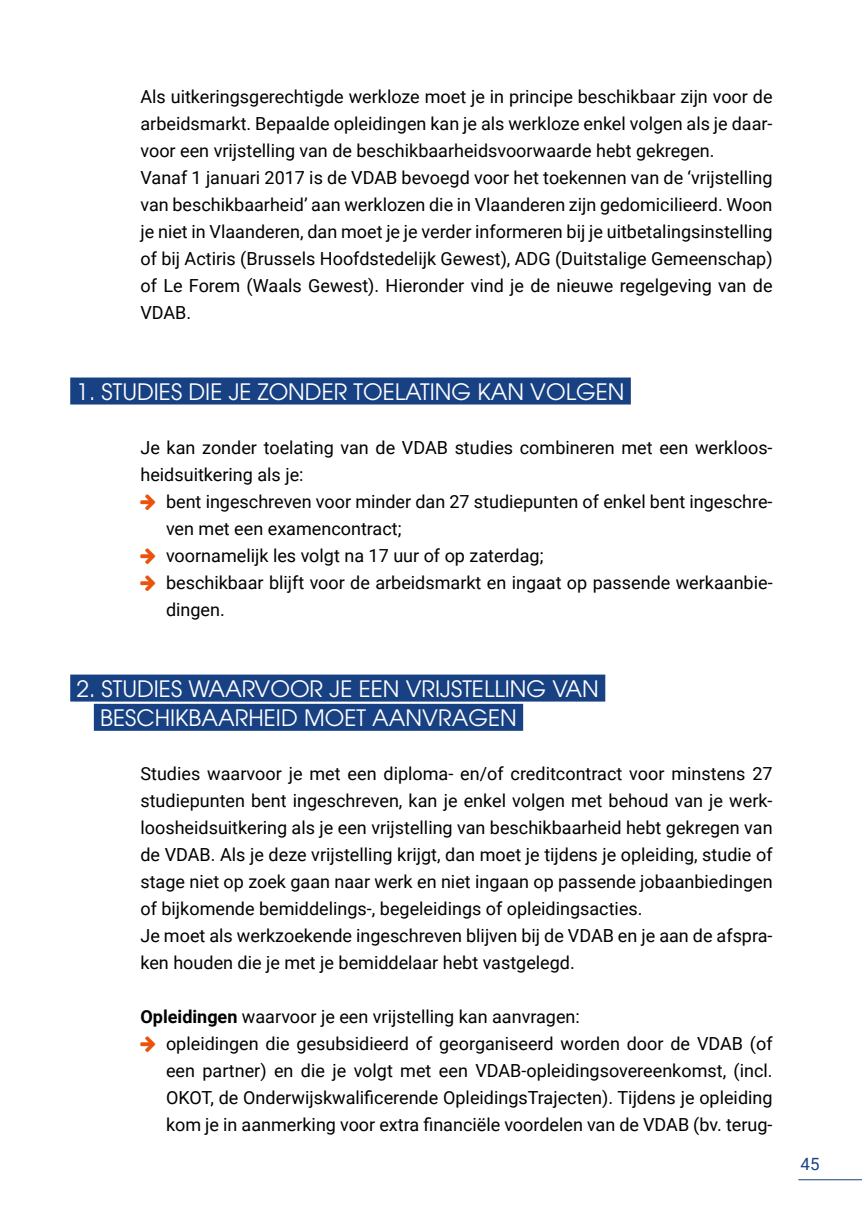
<style>
.page{position:relative;width:862px;height:1212px;background:#fff}
.page>*{position:absolute;margin:0;border:0;box-sizing:border-box;transform-origin:0 0}
.t1{font:22.5px/29.2px "Avant Garde LT";color:#fff}
.t2{font:18px/27px "Roboto";color:#000}
.t3{font:16.88px "Roboto";color:#184184}
.s1{font-weight:700}
</style>
<div class="page">
<hr style="left:797px;top:1179px;width:64px;height:1px;background:#184184">
<div style="left:70px;top:377px;width:560px;height:27px;background:#184184"></div>
<div style="left:70px;top:674px;width:535px;height:27px;background:#184184"></div>
<div style="left:94px;top:704px;width:429px;height:27px;background:#184184"></div>
<p class="t2" style="left:140px;top:82px;width:633px">Als uitkeringsgerechtigde werkloze moet je in principe beschikbaar zijn voor de arbeidsmarkt. Bepaalde opleidingen kan je als werkloze enkel volgen als je daar&shy;voor een vrijstelling van de beschikbaarheidsvoorwaarde hebt gekregen.<br>Vanaf 1 januari 2017 is de VDAB bevoegd voor het toekennen van de ‘vrijstelling van beschikbaarheid’ aan werklozen die in Vlaanderen zijn gedomicilieerd. Woon je niet in Vlaanderen, dan moet je je verder informeren bij je uitbetalingsinstelling of bij Actiris (Brussels Hoofdstedelijk Gewest), ADG (Duitstalige Gemeenschap) of Le Forem (Waals Gewest). Hieronder vind je de nieuwe regelgeving van de VDAB.</p>
<p class="t1" style="left:77px;top:377px;width:549px">1. STUDIES DIE JE ZONDER TOELATING KAN VOLGEN</p>
<p class="t2" style="left:140px;top:433px;width:633px">Je kan zonder toelating van de VDAB studies combineren met een werkloos&shy;heidsuitkering als je:</p>
<p class="t2" style="left:166px;top:487px;width:607px">bent ingeschreven voor minder dan 27 studiepunten of enkel bent ingeschre&shy;ven met een examencontract;<br>voornamelijk les volgt na 17 uur of op zaterdag;<br>beschikbaar blijft voor de arbeidsmarkt en ingaat op passende werkaanbie&shy;dingen.</p>
<p class="t1" style="left:100px;top:674px;width:500px;text-indent:-24px">2. STUDIES WAARVOOR JE EEN VRIJSTELLING VAN<br>BESCHIKBAARHEID MOET AANVRAGEN</p>
<p class="t2" style="left:140px;top:759px;width:633px">Studies waarvoor je met een diploma- en/of creditcontract voor minstens 27 studiepunten bent ingeschreven, kan je enkel volgen met behoud van je werk&shy;loosheidsuitkering als je een vrijstelling van beschikbaarheid hebt gekregen van de VDAB. Als je deze vrijstelling krijgt, dan moet je tijdens je opleiding, studie of stage niet op zoek gaan naar werk en niet ingaan op passende jobaanbiedingen of bijkomende bemiddelings-, begeleidings of opleidingsacties.<br>Je moet als werkzoekende ingeschreven blijven bij de VDAB en je aan de afspra&shy;ken houden die je met je bemiddelaar hebt vastgelegd.</p>
<p class="t2" style="left:166px;top:1002px;width:607px;text-indent:-26px"><span class="s1">Opleidingen</span> waarvoor je een vrijstelling kan aanvragen:<br>opleidingen die gesubsidieerd of georganiseerd worden door de VDAB (of een partner) en die je volgt met een VDAB-opleidingsovereenkomst, (incl.<br>OKOT, de Onderwijskwalificerende OpleidingsTrajecten). Tijdens je opleiding kom je in aanmerking voor extra financiële voordelen van de VDAB (bv. terug-</p>
<p class="t3" style="left:800px;top:1152px;width:20px">45</p>
</div>
